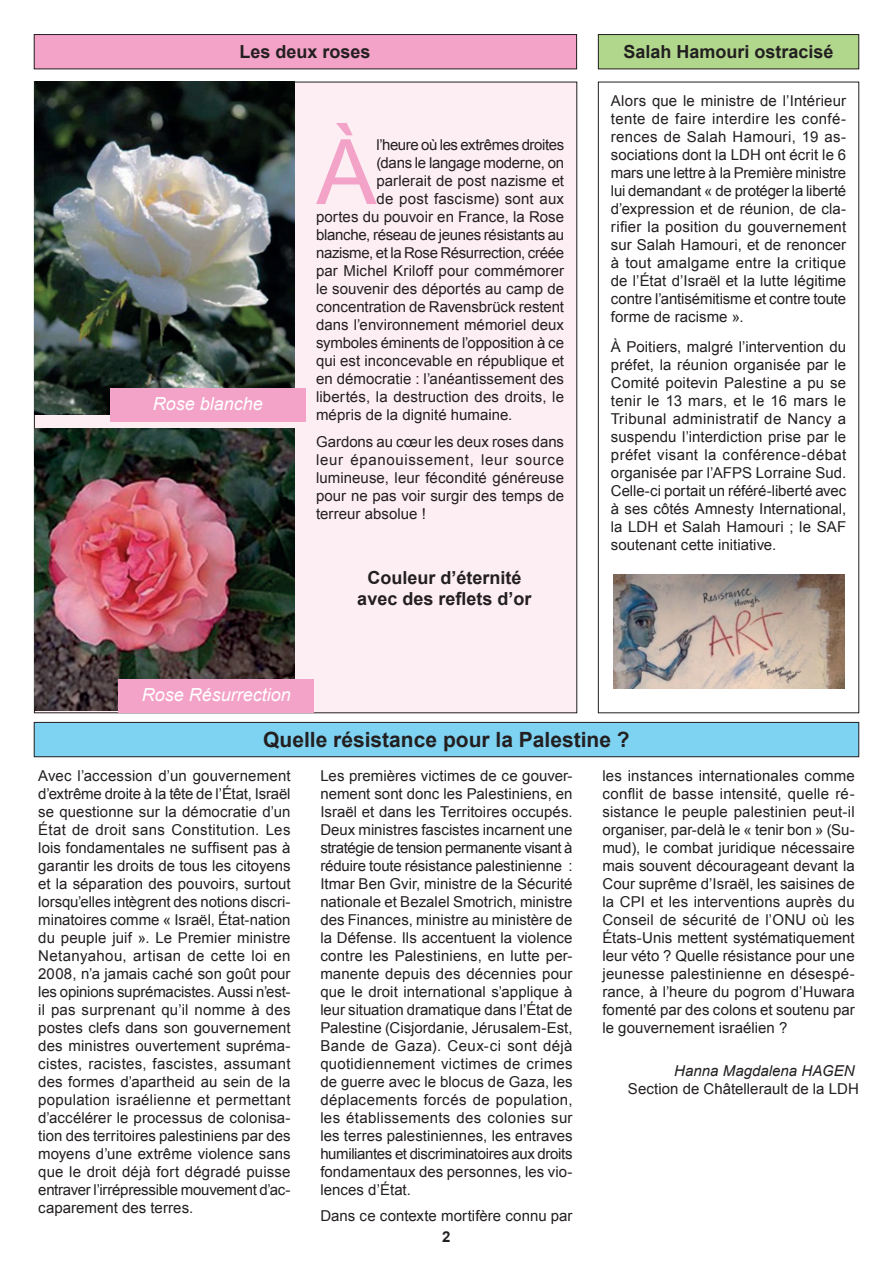
<style>
.page{position:relative;width:893px;height:1263px;background:#fff}
.page>*{position:absolute;margin:0;border:0;box-sizing:border-box;transform-origin:0 0}
.t1{font:90.45px "Arial";color:#f4a3c8}
.t2{font:700 21px "Arial";color:#231f20}
.t3{font:700 18px/21.6px "Arial";color:#231f20;text-align:center}
.t4{font:italic 18px "Arial";color:#fff}
.t5{font:15px/18px "Arial";color:#231f20;text-align:justify}
.t6{font:15px "Arial";letter-spacing:-.025em;color:#231f20}
.t7{font:15px "Arial";letter-spacing:-.02em;color:#231f20}
.t8{font:italic 15px "Arial";color:#231f20}
.t9{font:700 15px "Arial";color:#231f20}
</style>
<div class="page">
<div style="left:34px;top:82px;width:543px;height:631px;background:#fdeef4"></div>
<div style="left:34px;top:722px;width:825px;height:35px;background:#7ed3f2"></div>
<div style="left:34px;top:722px;width:825px;height:35px;border:1px solid #231f20"></div>
<div style="left:34px;top:35px;width:543px;height:34px;background:#f4a3c8"></div>
<div style="left:34px;top:34px;width:543px;height:35px;border:1px solid #231f20"></div>
<div style="left:598px;top:35px;width:261px;height:34px;background:#b1d78d"></div>
<div style="left:598px;top:34px;width:261px;height:35px;border:1px solid #231f20"></div>
<div style="left:598px;top:82px;width:261px;height:631px;border:1px solid #231f20"></div>
<img style="left:613px;top:575px;width:231px;height:113px">
<img style="left:34px;top:82px;width:261px;height:332px">
<img style="left:34px;top:428px;width:261px;height:283px">
<div style="left:119px;top:679px;width:195px;height:34px;background:#f4a3c8"></div>
<div style="left:110px;top:388px;width:196px;height:34px;background:#f4a3c8"></div>
<p class="t3" style="left:239px;top:42px;width:133px">Les deux roses</p>
<p class="t4" style="left:153px;top:392px;width:112px">Rose blanche</p>
<h1 class="t1" style="left:316px;top:113px;width:62px">À</h1>
<p class="t6" style="left:377px;top:135px;width:189px">l’heure où les extrêmes droites</p>
<p class="t7" style="left:377px;top:153px;width:189px">(dans le langage moderne, on</p>
<p class="t5" style="left:377px;top:172px;width:189px">parlerait de post nazisme et</p>
<p class="t5" style="left:377px;top:190px;width:189px">de post fascisme) sont aux</p>
<p class="t5" style="left:316px;top:208px;width:250px">portes du pouvoir en France, la Rose</p>
<p class="t7" style="left:316px;top:225px;width:250px">blanche, réseau de jeunes résistants au</p>
<p class="t6" style="left:316px;top:243px;width:250px">nazisme, et la Rose Résurrection, créée</p>
<p class="t5" style="left:316px;top:262px;width:250px">par Michel Kriloff pour commémorer</p>
<p class="t5" style="left:316px;top:280px;width:250px">le souvenir des déportés au camp de</p>
<p class="t5" style="left:316px;top:298px;width:250px">concentration de Ravensbrück restent</p>
<p class="t5" style="left:316px;top:316px;width:250px">dans l’environnement mémoriel deux</p>
<p class="t5" style="left:316px;top:334px;width:250px">symboles éminents de l’opposition à ce</p>
<p class="t5" style="left:316px;top:352px;width:250px">qui est inconcevable en république et</p>
<p class="t5" style="left:316px;top:370px;width:250px">en démocratie : l’anéantissement des</p>
<p class="t5" style="left:316px;top:388px;width:250px">libertés, la destruction des droits, le</p>
<p class="t5" style="left:316px;top:406px;width:198px">mépris de la dignité humaine.</p>
<p class="t5" style="left:316px;top:432px;width:250px">Gardons au cœur les deux roses dans leur épanouissement, leur source lumineuse, leur fécondité généreuse pour ne pas voir surgir des temps de terreur absolue !</p>
<p class="t3" style="left:357px;top:567px;width:176px">Couleur d’éternité avec des reflets d’or</p>
<p class="t4" style="left:142px;top:683px;width:151px">Rose Résurrection</p>
<p class="t3" style="left:623px;top:42px;width:212px">Salah Hamouri ostracisé</p>
<p class="t5" style="left:611px;top:91px;width:237px">Alors que le ministre de l’Intérieur tente de faire interdire les confé&shy;rences de Salah Hamouri, 19 as&shy;sociations dont la LDH ont écrit le 6 mars une lettre à la Première ministre lui demandant « de protéger la liberté d’expression et de réunion, de cla&shy;rifier la position du gouvernement sur Salah Hamouri, et de renoncer à tout amalgame entre la critique de l’État d’Israël et la lutte légitime contre l’antisémitisme et contre toute forme de racisme ».</p>
<p class="t5" style="left:611px;top:338px;width:237px">À Poitiers, malgré l’intervention du préfet, la réunion organisée par le Comité poitevin Palestine a pu se tenir le 13 mars, et le 16 mars le Tribunal administratif de Nancy a suspendu l’interdiction prise par le préfet visant la conférence-débat organisée par l’AFPS Lorraine Sud.<br>Celle-ci portait un référé-liberté avec à ses côtés Amnesty International, la LDH et Salah Hamouri ; le SAF soutenant cette initiative.</p>
<h2 class="t2" style="left:263px;top:726px;width:368px">Quelle résistance pour la Palestine ?</h2>
<p class="t5" style="left:38px;top:766px;width:254px">Avec l’accession d’un gouvernement d’extrême droite à la tête de l’État, Israël se questionne sur la démocratie d’un État de droit sans Constitution. Les lois fondamentales ne suffisent pas à garantir les droits de tous les citoyens et la séparation des pouvoirs, surtout lorsqu’elles intègrent des notions discri&shy;minatoires comme « Israël, État-nation du peuple juif ». Le Premier ministre Netanyahou, artisan de cette loi en 2008, n’a jamais caché son goût pour les opinions suprémacistes. Aussi n’est&shy;il pas surprenant qu’il nomme à des postes clefs dans son gouvernement des ministres ouvertement supréma&shy;cistes, racistes, fascistes, assumant des formes d’apartheid au sein de la population israélienne et permettant d’accélérer le processus de colonisa&shy;tion des territoires palestiniens par des moyens d’une extrême violence sans que le droit déjà fort dégradé puisse entraver l’irrépressible mouvement d’ac&shy;caparement des terres.</p>
<p class="t5" style="left:320px;top:766px;width:254px">Les premières victimes de ce gouver&shy;nement sont donc les Palestiniens, en Israël et dans les Territoires occupés.<br>Deux ministres fascistes incarnent une stratégie de tension permanente visant à réduire toute résistance palestinienne :<br>Itmar Ben Gvir, ministre de la Sécurité nationale et Bezalel Smotrich, ministre des Finances, ministre au ministère de la Défense. Ils accentuent la violence contre les Palestiniens, en lutte per&shy;manente depuis des décennies pour que le droit international s’applique à leur situation dramatique dans l’État de Palestine (Cisjordanie, Jérusalem-Est, Bande de Gaza). Ceux-ci sont déjà quotidiennement victimes de crimes de guerre avec le blocus de Gaza, les déplacements forcés de population, les établissements des colonies sur les terres palestiniennes, les entraves humiliantes et discriminatoires aux droits fondamentaux des personnes, les vio&shy;lences d’État.</p>
<p class="t5" style="left:320px;top:1207px;width:254px">Dans ce contexte mortifère connu par</p>
<p class="t9" style="left:442px;top:1226px;width:10px">2</p>
<p class="t5" style="left:602px;top:766px;width:254px">les instances internationales comme conflit de basse intensité, quelle ré&shy;sistance le peuple palestinien peut-il organiser, par-delà le « tenir bon » (Su&shy;mud), le combat juridique nécessaire mais souvent décourageant devant la Cour suprême d’Israël, les saisines de la CPI et les interventions auprès du Conseil de sécurité de l’ONU où les États-Unis mettent systématiquement leur véto ? Quelle résistance pour une jeunesse palestinienne en désespé&shy;rance, à l’heure du pogrom d’Huwara fomenté par des colons et soutenu par le gouvernement israélien ?</p>
<p class="t8" style="left:674px;top:1061px;width:182px">Hanna Magdalena HAGEN</p>
<p class="t5" style="left:628px;top:1080px;width:232px">Section de Châtellerault de la LDH</p>
</div>
